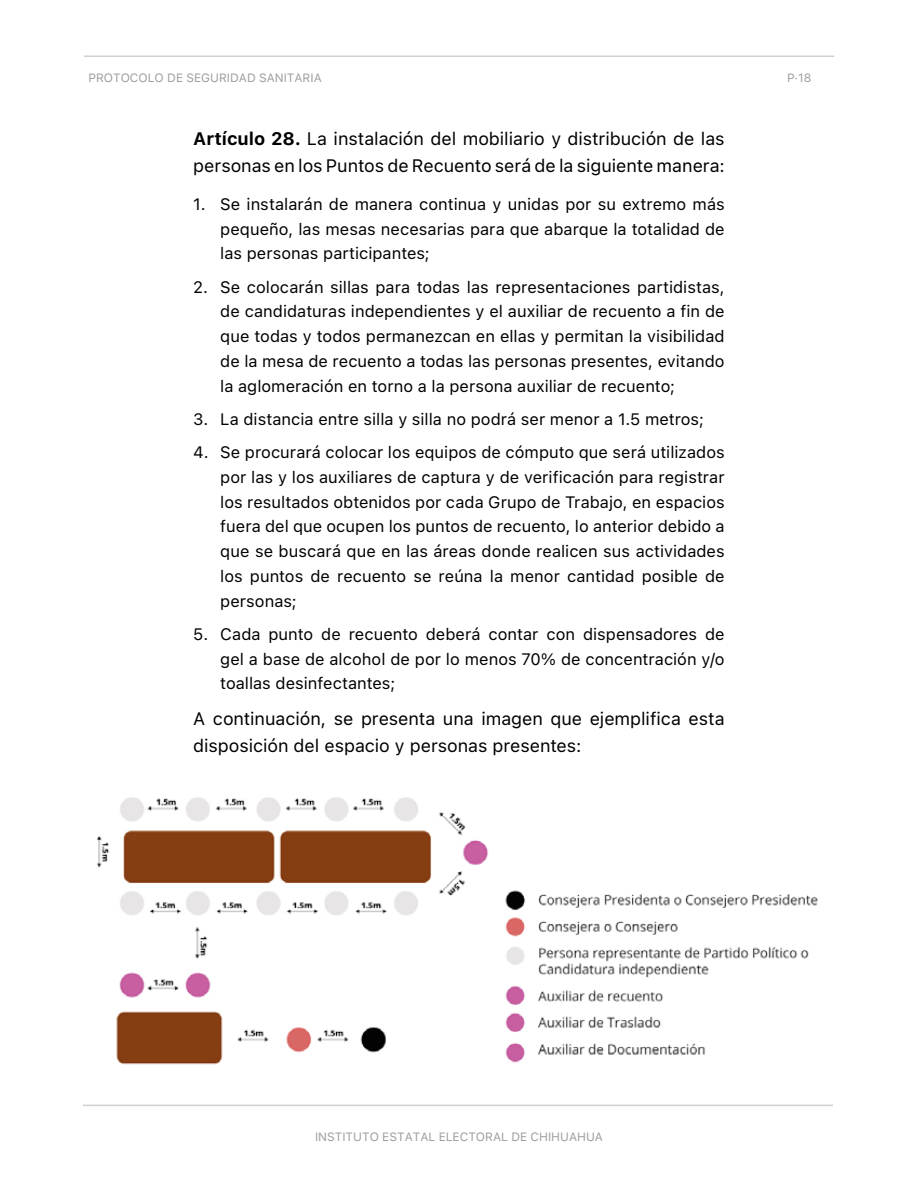
<style>
.page{position:relative;width:918px;height:1188px;background:#fff}
.page>*{position:absolute;margin:0;border:0;box-sizing:border-box;transform-origin:0 0}
.t1{font:18px/27px "SF Pro Text";letter-spacing:-.005em;color:#000}
.t2{font:16.5px/24.8px "SF Pro Text";color:#000;text-align:justify}
.t3{font:12px "SF Pro Text";color:#9d9d9c}
.s1{font-weight:700}
</style>
<div class="page">
<hr style="left:84px;top:56px;width:750px;height:1px;background:#d0d0d0">
<hr style="left:83px;top:1105px;width:750px;height:1px;background:#d0d0d0">
<img style="left:97px;top:797px;width:721px;height:268px">
<p class="t3" style="left:88px;top:70px;width:235px">PROTOCOLO DE SEGURIDAD SANITARIA</p>
<p class="t3" style="left:787px;top:70px;width:26px">P·18</p>
<p class="t1" style="left:193px;top:126px;width:533px"><span class="s1">Artículo 28.</span> La instalación del mobiliario y distribución de las personas en los Puntos de Recuento será de la siguiente manera:</p>
<p class="t2" style="left:220px;top:192px;width:506px;text-indent:-27px">1. Se instalarán de manera continua y unidas por su extremo más pequeño, las mesas necesarias para que abarque la totalidad de las personas participantes;</p>
<p class="t2" style="left:220px;top:275px;width:506px;text-indent:-27px">2. Se colocarán sillas para todas las representaciones partidistas, de candidaturas independientes y el auxiliar de recuento a fin de que todas y todos permanezcan en ellas y permitan la visibilidad de la mesa de recuento a todas las personas presentes, evitando la aglomeración en torno a la persona auxiliar de recuento;</p>
<p class="t2" style="left:193px;top:407px;width:512px">3. La distancia entre silla y silla no podrá ser menor a 1.5 metros;</p>
<p class="t2" style="left:220px;top:440px;width:506px;text-indent:-27px">4. Se procurará colocar los equipos de cómputo que será utilizados por las y los auxiliares de captura y de verificación para registrar los resultados obtenidos por cada Grupo de Trabajo, en espacios fuera del que ocupen los puntos de recuento, lo anterior debido a que se buscará que en las áreas donde realicen sus actividades los puntos de recuento se reúna la menor cantidad posible de personas;</p>
<p class="t2" style="left:220px;top:622px;width:506px;text-indent:-27px">5. Cada punto de recuento deberá contar con dispensadores de gel a base de alcohol de por lo menos 70% de concentración y/o toallas desinfectantes;</p>
<p class="t1" style="left:193px;top:705px;width:533px">A continuación, se presenta una imagen que ejemplifica esta disposición del espacio y personas presentes:</p>
<p class="t3" style="left:315px;top:1129px;width:289px">INSTITUTO ESTATAL ELECTORAL DE CHIHUAHUA</p>
</div>
